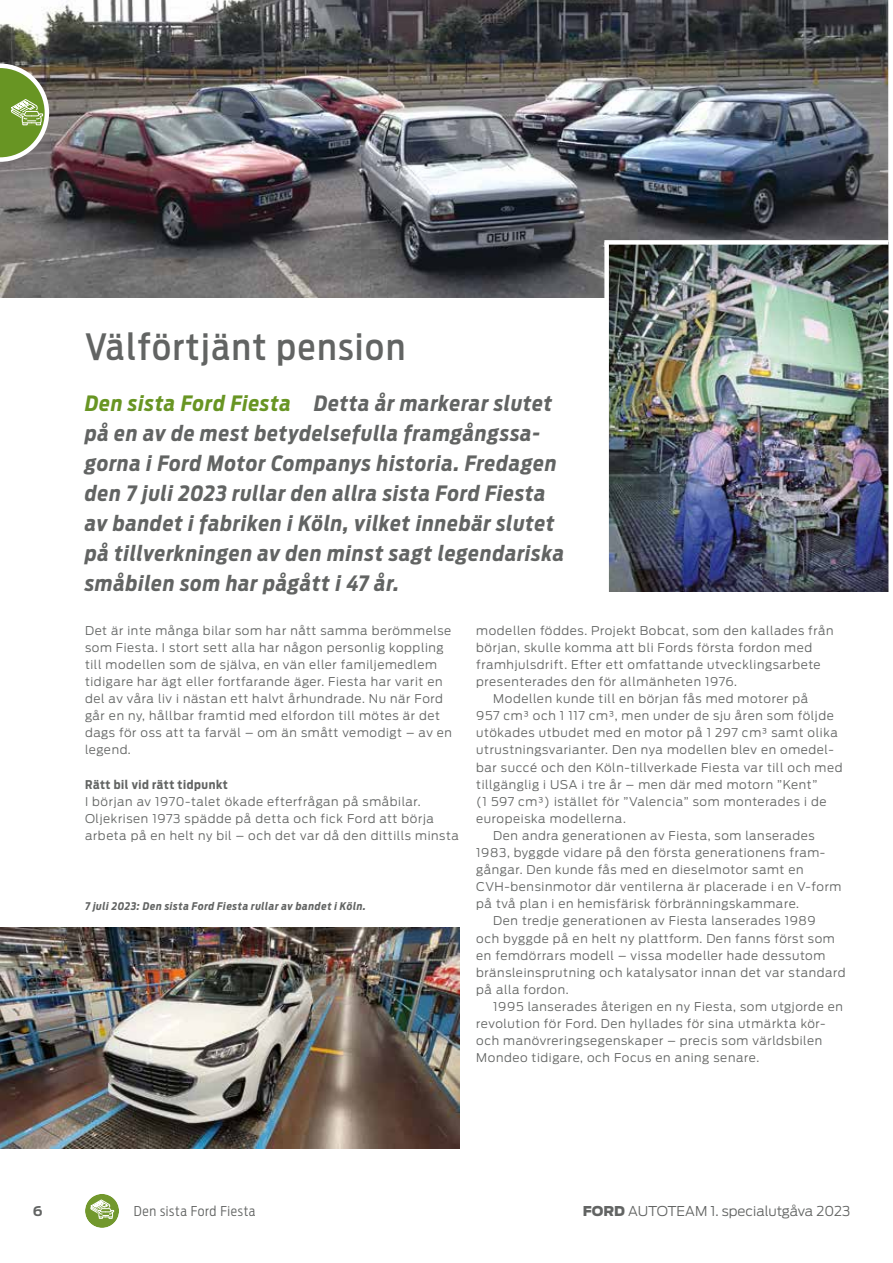
<style>
.page{position:relative;width:893px;height:1263px;background:#fff}
.page>*{position:absolute;margin:0;border:0;box-sizing:border-box;transform-origin:0 0}
.t1{font:500 36px "Ford Antenna Cond";letter-spacing:.05em;color:#626463}
.t2{font:italic 700 21px/30px "Ford Antenna Cond";letter-spacing:.045em;color:#626463}
.t3{font:300 13.5px "Ford Antenna";color:#626463}
.t4{font:300 13.5px "Ford Antenna Cond";letter-spacing:.05em;color:#626463}
.t5{font:700 13.5px "Ford Antenna";color:#626463}
.t6{font:300 12px/17.1px "Ford Antenna";letter-spacing:.05em;color:#626463}
.t7{font:700 12px "Ford Antenna Cond";letter-spacing:.05em;color:#626463}
.t8{font:italic 700 10.5px "Ford Antenna Cond";letter-spacing:.06em;color:#626463}
.s1{color:#689523}
.s2{font-weight:900}
</style>
<div class="page">
<img style="left:0;top:0;width:888px;height:298px">
<img style="left:0;top:927px;width:459px;height:221px">
<img style="left:609px;top:245px;width:279px;height:346px">
<div style="left:604px;top:240px;width:284px;height:5px;background:#fff"></div>
<div style="left:604px;top:242px;width:5px;height:360px;background:#fff"></div>
<svg style="left:0;top:64px;width:49px;height:98px;background:#87a05b"></svg>
<div style="left:85px;top:1194px;width:34px;height:34px;background:#72982d;border-radius:50%"></div>
<svg style="left:90px;top:1199px;width:24px;height:20px"></svg>
<h1 class="t1" style="left:85px;top:316px;width:322px">Välförtjänt pension</h1>
<p class="t2" style="left:85px;top:386px;width:481px"><span class="s1">Den sista Ford Fiesta</span> Detta år markerar slutet på en av de mest betydelsefulla framgångssa&shy;gorna i Ford Motor Companys historia. Fredagen den 7 juli 2023 rullar den allra sista Ford Fiesta av bandet i fabriken i Köln, vilket innebär slutet på tillverkningen av den minst sagt legendariska småbilen som har pågått i 47 år.</p>
<p class="t6" style="left:85px;top:620px;width:369px">Det är inte många bilar som har nått samma berömmelse som Fiesta. I stort sett alla har någon personlig koppling till modellen som de själva, en vän eller familjemedlem tidigare har ägt eller fortfarande äger. Fiesta har varit en del av våra liv i nästan ett halvt århundrade. Nu när Ford går en ny, hållbar framtid med elfordon till mötes är det dags för oss att ta farväl – om än smått vemodigt – av en legend.</p>
<p class="t7" style="left:85px;top:773px;width:144px">Rätt bil vid rätt tidpunkt</p>
<p class="t6" style="left:85px;top:791px;width:375px">I början av 1970-talet ökade efterfrågan på småbilar.<br>Oljekrisen 1973 spädde på detta och fick Ford att börja arbeta på en helt ny bil – och det var då den dittills minsta</p>
<p class="t6" style="left:476px;top:620px;width:359px">modellen föddes. Projekt Bobcat, som den kallades från</p>
<p class="t6" style="left:476px;top:637px;width:337px">början, skulle komma att bli Fords första fordon med</p>
<p class="t6" style="left:476px;top:654px;width:346px">framhjulsdrift. Efter ett omfattande utvecklingsarbete</p>
<p class="t6" style="left:476px;top:672px;width:262px">presenterades den för allmänheten 1976.</p>
<p class="t6" style="left:493px;top:689px;width:316px">Modellen kunde till en början fås med motorer på</p>
<p class="t6" style="left:476px;top:706px;width:359px">957 cm³ och 1 117 cm³, men under de sju åren som följde</p>
<p class="t6" style="left:476px;top:723px;width:363px">utökades utbudet med en motor på 1 297 cm³ samt olika</p>
<p class="t6" style="left:476px;top:740px;width:359px">utrustningsvarianter. Den nya modellen blev en omedel-</p>
<p class="t6" style="left:476px;top:757px;width:368px">bar succé och den Köln-tillverkade Fiesta var till och med</p>
<p class="t6" style="left:476px;top:774px;width:343px">tillgänglig i USA i tre år – men där med motorn ”Kent”</p>
<p class="t6" style="left:476px;top:791px;width:352px">(1 597 cm³) istället för ”Valencia” som monterades i de</p>
<p class="t6" style="left:476px;top:808px;width:151px">europeiska modellerna.</p>
<p class="t6" style="left:493px;top:825px;width:323px">Den andra generationen av Fiesta, som lanserades</p>
<p class="t6" style="left:476px;top:843px;width:351px">1983, byggde vidare på den första generationens fram-</p>
<p class="t6" style="left:476px;top:860px;width:329px">gångar. Den kunde fås med en dieselmotor samt en</p>
<p class="t6" style="left:476px;top:877px;width:367px">CVH-bensinmotor där ventilerna är placerade i en V-form</p>
<p class="t6" style="left:476px;top:894px;width:324px">på två plan i en hemisfärisk förbränningskammare.</p>
<p class="t6" style="left:493px;top:911px;width:324px">Den tredje generationen av Fiesta lanserades 1989</p>
<p class="t6" style="left:476px;top:928px;width:360px">och byggde på en helt ny plattform. Den fanns först som</p>
<p class="t6" style="left:476px;top:945px;width:351px">en femdörrars modell – vissa modeller hade dessutom</p>
<p class="t6" style="left:476px;top:962px;width:371px">bränsleinsprutning och katalysator innan det var standard</p>
<p class="t6" style="left:476px;top:979px;width:94px">på alla fordon.</p>
<p class="t6" style="left:493px;top:996px;width:351px">1995 lanserades återigen en ny Fiesta, som utgjorde en</p>
<p class="t6" style="left:476px;top:1014px;width:351px">revolution för Ford. Den hyllades för sina utmärkta kör-</p>
<p class="t6" style="left:476px;top:1031px;width:347px">och manövreringsegenskaper – precis som världsbilen</p>
<p class="t6" style="left:476px;top:1048px;width:284px">Mondeo tidigare, och Focus en aning senare.</p>
<p class="t8" style="left:85px;top:897px;width:282px">7 juli 2023: Den sista Ford Fiesta rullar av bandet i Köln.</p>
<p class="t5" style="left:33px;top:1199px;width:11px">6</p>
<p class="t4" style="left:134px;top:1200px;width:123px">Den sista Ford Fiesta</p>
<p class="t3" style="left:583px;top:1200px;width:269px"><span class="s2">FORD</span> AUTOTEAM 1. specialutgåva 2023</p>
</div>
